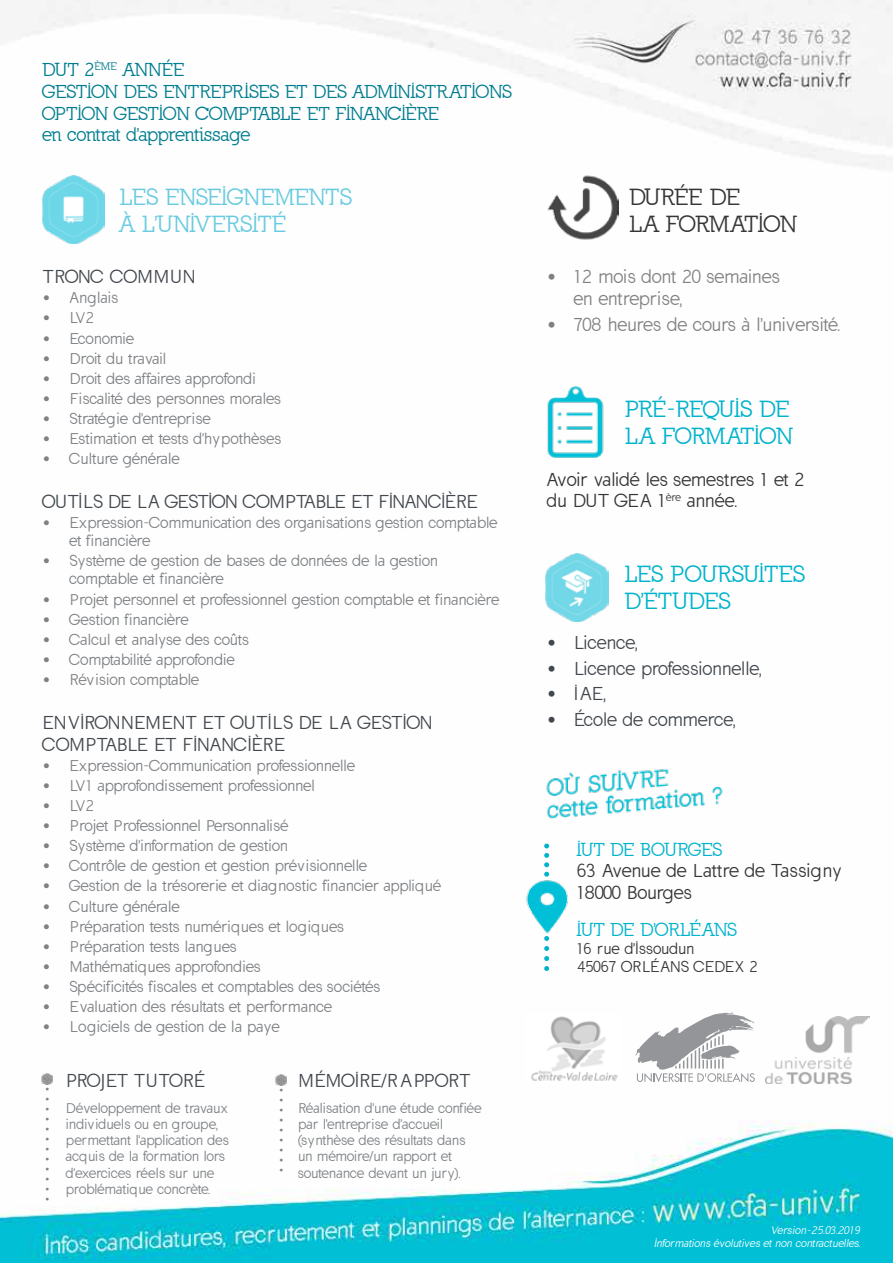
<style>
.page{position:relative;width:893px;height:1263px;background:#fff}
.page>*{position:absolute;margin:0;border:0;box-sizing:border-box;transform-origin:0 0}
.t1{font:22.5px/27px "California";color:#00b3cc}
.t2{font:22.5px/27px "California";color:#6acbe0}
.t3{font:22.5px/27px "California";color:#353534}
.t4{font:18px/21.6px "California Sans";color:#41474d}
.t5{font:18px/21.6px "California";color:#007d8e}
.t6{font:18px/21.6px "California Sans";color:#353534}
.t7{font:18px/21.6px "California Sans";color:#828181}
.t8{font:18px "California Sans";letter-spacing:-.02em;color:#41474d}
.t9{font:18px "California";color:#00b3cc}
.t10{font:18px "California Sans";letter-spacing:.025em;color:#41474d}
.t11{font:15px/18px "California Sans";color:#7d8084}
.t12{font:15px/18px "California Sans";letter-spacing:.025em;color:#7d8084}
.t13{font:15px "California Sans";letter-spacing:.03em;color:#7d8084}
.t14{font:15px "California Sans";letter-spacing:.02em;color:#7d8084}
.t15{font:15px/18px "California Sans";color:#353534}
.t16{font:13.5px/16.2px "California Sans";color:#7d8084}
.t17{font:italic 10.5px/12.6px "California Sans";color:#fff;text-align:right}
.t18{font:8.4px/10.1px "California Sans";color:#828181;text-align:justify}
</style>
<div class="page">
<img style="left:0;top:0;width:893px;height:1263px">
<img style="left:43px;top:175px;width:62px;height:69px">
<img style="left:547px;top:170px;width:72px;height:74px">
<svg style="left:42px;top:1074px;width:10px;height:11px"></svg>
<svg style="left:276px;top:1074px;width:10px;height:11px"></svg>
<img style="left:526px;top:1013px;width:94px;height:70px">
<svg style="left:635px;top:1012px;width:120px;height:70px"></svg>
<img style="left:542px;top:764px;width:184px;height:55px">
<img style="left:525px;top:877px;width:46px;height:59px">
<svg style="left:544px;top:936px;width:5px;height:35px"></svg>
<svg style="left:544px;top:843px;width:5px;height:34px"></svg>
<img style="left:546px;top:553px;width:62px;height:68px">
<img style="left:539px;top:385px;width:71px;height:73px">
<img style="left:765px;top:1016px;width:104px;height:67px">
<p class="t5" style="left:43px;top:59px;width:471px">DUT 2<sup>ÈME</sup> ANNÉE<br>GESTION DES ENTREPRISES ET DES ADMINISTR ATIONS<br>OPTION GESTION COMPTABLE ET FINANCIÈRE<br>en contrat d'apprentissage</p>
<h1 class="t2" style="left:120px;top:183px;width:233px">LES ENSEIGNEMENTS<br>À L'UNIVERSITÉ</h1>
<h1 class="t3" style="left:629px;top:183px;width:169px">DURÉE DE<br>LA FORMATION</h1>
<p class="t10" style="left:43px;top:266px;width:154px">TRONC COMMUN</p>
<p class="t14" style="left:43px;top:289px;width:77px">• Anglais</p>
<p class="t11" style="left:43px;top:309px;width:53px">• LV2</p>
<p class="t11" style="left:43px;top:329px;width:93px">• Economie</p>
<p class="t11" style="left:43px;top:349px;width:125px">• Droit du travail</p>
<p class="t11" style="left:43px;top:370px;width:215px">• Droit des affaires approfondi</p>
<p class="t11" style="left:43px;top:390px;width:240px">• Fiscalité des personnes morales</p>
<p class="t12" style="left:43px;top:410px;width:170px">• Stratégie d'entreprise</p>
<p class="t12" style="left:43px;top:430px;width:240px">• Estimation et tests d'hypothèses</p>
<p class="t11" style="left:43px;top:450px;width:138px">• Culture générale</p>
<p class="t8" style="left:43px;top:491px;width:437px">OUTILS DE LA GESTION COMPTABLE ET FINANCIÈRE</p>
<p class="t11" style="left:70px;top:514px;width:429px;text-indent:-27px">• Expression-Communication des organisations gestion comptable et financière</p>
<p class="t12" style="left:70px;top:552px;width:370px;text-indent:-27px">• Système de gestion de bases de données de la gestion comptable et financière</p>
<p class="t11" style="left:43px;top:590px;width:458px">• Projet personnel et professionnel gestion comptable et financière</p>
<p class="t12" style="left:43px;top:610px;width:147px">• Gestion financière</p>
<p class="t11" style="left:43px;top:631px;width:207px">• Calcul et analyse des coûts</p>
<p class="t11" style="left:43px;top:651px;width:193px">• Comptabilité approfondie</p>
<p class="t11" style="left:43px;top:671px;width:158px">• Révision comptable</p>
<p class="t4" style="left:43px;top:712px;width:392px">ENVIRONNEMENT ET OUTILS DE LA GESTION<br>COMPTABLE ET FINANCIÈRE</p>
<p class="t11" style="left:43px;top:756px;width:314px">• Expression-Communication professionnelle</p>
<p class="t11" style="left:43px;top:776px;width:274px">• LV1 approfondissement professionnel</p>
<p class="t11" style="left:43px;top:797px;width:53px">• LV2</p>
<p class="t11" style="left:43px;top:817px;width:247px">• Projet Professionnel Personnalisé</p>
<p class="t14" style="left:43px;top:837px;width:247px">• Système d'information de gestion</p>
<p class="t11" style="left:43px;top:857px;width:326px">• Contrôle de gestion et gestion prévisionnelle</p>
<p class="t12" style="left:43px;top:877px;width:400px">• Gestion de la trésorerie et diagnostic financier appliqué</p>
<p class="t11" style="left:43px;top:897px;width:138px">• Culture générale</p>
<p class="t13" style="left:43px;top:918px;width:303px">• Préparation tests numériques et logiques</p>
<p class="t13" style="left:43px;top:938px;width:195px">• Préparation tests langues</p>
<p class="t11" style="left:43px;top:958px;width:219px">• Mathématiques approfondies</p>
<p class="t12" style="left:43px;top:978px;width:339px">• Spécificités fiscales et comptables des sociétés</p>
<p class="t11" style="left:43px;top:998px;width:291px">• Evaluation des résultats et performance</p>
<p class="t12" style="left:43px;top:1018px;width:238px">• Logiciels de gestion de la paye</p>
<p class="t18" style="left:45px;top:1084px;width:6px">• • • • • • • • • • • •</p>
<p class="t4" style="left:66px;top:1070px;width:141px">PROJET TUTORÉ</p>
<p class="t16" style="left:66px;top:1100px;width:164px">Développement de travaux individuels ou en groupe, permettant l'application des acquis de la formation lors d'exercices réels sur une problématique concrète.</p>
<p class="t18" style="left:279px;top:1085px;width:6px">• • • • • • • • •</p>
<p class="t4" style="left:298px;top:1070px;width:174px">MÉMOIRE/R APPORT</p>
<p class="t16" style="left:298px;top:1100px;width:185px">Réalisation d'une étude confiée par l'entreprise d'accueil (synthèse des résultats dans un mémoire/un rapport et soutenance devant un jury).</p>
<p class="t7" style="left:574px;top:266px;width:207px;text-indent:-27px">• 12 mois dont 20 semaines en entreprise,</p>
<p class="t7" style="left:547px;top:314px;width:295px">• 708 heures de cours à l'université.</p>
<h1 class="t1" style="left:625px;top:395px;width:169px">PRÉ-REQUIS DE<br>LA FORMATION</h1>
<p class="t6" style="left:547px;top:469px;width:259px">Avoir validé les semestres 1 et 2 du DUT GEA 1<sup>ère</sup> année.</p>
<h1 class="t1" style="left:625px;top:561px;width:181px">LES POURSUITES<br>D'ÉTUDES</h1>
<p class="t10" style="left:547px;top:632px;width:93px">• Licence,</p>
<p class="t4" style="left:547px;top:657px;width:217px">• Licence professionnelle,</p>
<p class="t4" style="left:547px;top:683px;width:61px">• IAE,</p>
<p class="t4" style="left:547px;top:709px;width:191px">• École de commerce,</p>
<p class="t9" style="left:577px;top:839px;width:147px">IUT DE BOURGES</p>
<p class="t6" style="left:577px;top:860px;width:267px">63 Avenue de Lattre de Tassigny<br>18000 Bourges</p>
<p class="t9" style="left:577px;top:919px;width:161px">IUT DE D'ORLÉANS</p>
<p class="t15" style="left:577px;top:940px;width:183px">16 rue d'Issoudun<br>45067 ORLÉANS CEDEX 2</p>
<p class="t17" style="left:654px;top:1224px;width:210px">Version-25.03.2019<br>Informations évolutives et non contractuelles.</p>
</div>
